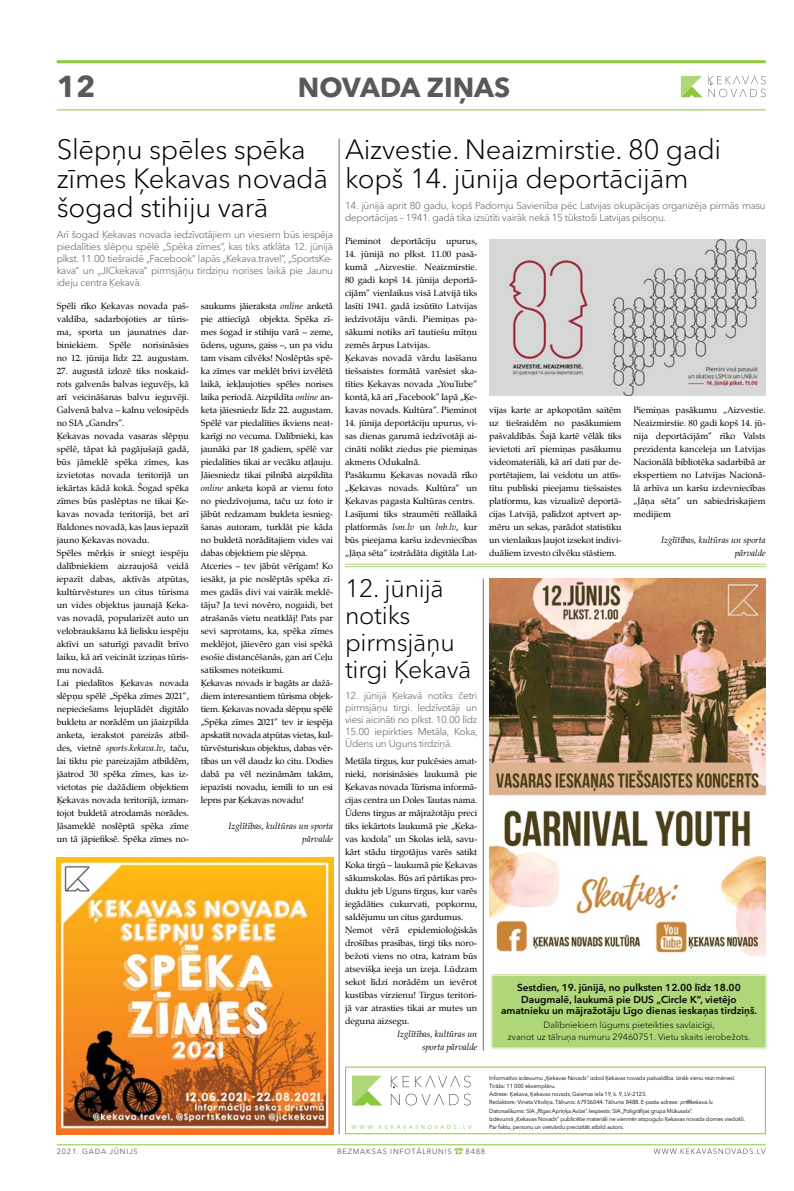
<style>
.page{position:relative;width:794px;height:1191px;background:#fff}
.page>*{position:absolute;margin:0;border:0;box-sizing:border-box;transform-origin:0 0}
.t1{font:700 30px "Avenir Next Cyr";color:#58595b}
.t2{font:300 27.6px/29px "Avenir Next Cyr";letter-spacing:-.01em;color:#000}
.t3{font:700 27.3px "Avenir Next Cyr";color:#58595b}
.t4{font:300 25px/27px "Avenir Next Cyr";letter-spacing:-.01em;color:#000}
.t5{font:14px "Dienbats";color:#8dc63f}
.t6{font:300 10px/12px "Avenir Next Cyr";letter-spacing:-.025em;color:#58595b;text-align:justify}
.t7{font:600 10px/11.5px "Avenir Next Cyr";color:#000;text-align:center}
.t8{font:9px/13px "Zapf Calligraphic 801 TL";letter-spacing:-.01em;color:#000}
.t9{font:italic 9px/13px "Zapf Calligraphic 801 TL";color:#000;text-align:right}
.t10{font:300 9px/11.5px "Avenir Next Cyr";color:#000;text-align:center}
.t11{font:7.5px "Avenir Next Cyr";letter-spacing:.1em;color:#58595b}
.t12{font:5.8px/8.2px "Avenir Next Cyr";letter-spacing:-.02em;color:#000}
.t13{font:5.8px "Avenir Next Cyr";letter-spacing:.43em;color:#8dc63f}
.s1{font-style:italic}
</style>
<div class="page">
<hr style="left:57px;top:1144px;width:708px;height:1px;background:#8dc63f">
<hr style="left:57px;top:60px;width:708px;height:3px;background:#8dc63f">
<hr style="left:57px;top:109px;width:708px;height:1px;background:#8dc63f">
<svg style="left:681px;top:76px;width:21px;height:21px"></svg>
<svg style="left:708px;top:76px;width:57px;height:21px"></svg>
<svg style="left:653px;top:1148px;width:112px;height:6px"></svg>
<div style="left:345px;top:1066px;width:421px;height:68px;background:#fff;border:1px solid #8dc63f"></div>
<svg style="left:352px;top:1075px;width:30px;height:30px"></svg>
<svg style="left:391px;top:1075px;width:80px;height:30px"></svg>
<hr style="left:339px;top:138px;width:1px;height:996px;background:#6d6e71">
<hr style="left:483px;top:578px;width:1px;height:472px;background:#6d6e71">
<hr style="left:345px;top:564px;width:421px;height:1px;background:#afd779">
<hr style="left:345px;top:566px;width:421px;height:1px;background:#afd779">
<img style="left:489px;top:239px;width:276px;height:157px">
<img style="left:489px;top:578px;width:277px;height:379px">
<img style="left:57px;top:858px;width:276px;height:276px">
<div style="left:491px;top:974px;width:276px;height:75px;background:#afd779;border-radius:3px"></div>
<div style="left:489px;top:972px;width:279px;height:78px;border:1px solid #fff;border-radius:4px"></div>
<div style="left:491px;top:974px;width:275px;height:74px;border:1px solid #fff;border-radius:2px"></div>
<h1 class="t1" style="left:57px;top:68px;width:40px">12</h1>
<h3 class="t3" style="left:298px;top:71px;width:214px">N OVADA ZIŅAS</h3>
<h2 class="t2" style="left:345px;top:135px;width:378px">Aizvestie. Neaizmirstie. 80 gadi kopš 14. jūnija deportācijām</h2>
<p class="t6" style="left:345px;top:199px;width:422px">14. jūnijā aprit 80 gadu, kopš Padomju Savienība pēc Latvijas okupācijas organizēja pirmās masu deportācijas – 1941. gadā tika izsūtīti vairāk nekā 15 tūkstoši Latvijas pilsoņu.</p>
<p class="t8" style="left:345px;top:234px;width:134px">Pieminot deportāciju upurus,</p>
<p class="t8" style="left:345px;top:247px;width:134px">14. jūnijā no plkst. 11.00 pasā&shy;kumā „Aizvestie. Neaizmirstie.<br>80 gadi kopš 14. jūnija deportā&shy;cijām” vienlaikus visā Latvijā tiks lasīti 1941. gadā izsūtīto Latvijas iedzīvotāju vārdi. Piemiņas pa&shy;sākumi notiks arī tautiešu mītņu zemēs ārpus Latvijas.<br>Ķekavas novadā vārdu lasīšanu tiešsaistes formātā varēsiet ska&shy;tīties Ķekavas novada „YouTube” kontā, kā arī „Facebook” lapā „Ķe&shy;kavas novads. Kultūra”. Pieminot</p>
<p class="t8" style="left:345px;top:416px;width:134px">14. jūnija deportāciju upurus, vi&shy;sas dienas garumā iedzīvotāji ai&shy;cināti nolikt ziedus pie piemiņas akmens Odukalnā.<br>Pasākumu Ķekavas novadā rīko „Ķekavas novads. Kultūra” un<br>Ķekavas pagasta Kultūras centrs.<br>Lasījumi tiks straumēti reāllaikā platformās <span class="s1">lsm.lv</span> un <span class="s1">lnb.lv</span>, kur būs pieejama karšu izdevniecības „Jāņa sēta” izstrādāta digitāla Lat-</p>
<h2 class="t2" style="left:57px;top:135px;width:273px">Slēpņu spēles spēka zīmes Ķekavas novadā šogad stihiju varā</h2>
<p class="t6" style="left:57px;top:228px;width:278px">Arī šogad Ķekavas novada iedzīvotājiem un viesiem būs iespēja piedalīties slēpņu spēlē „Spēka zīmes”, kas tiks atklāta 12. jūnijā plkst. 11.00 tiešraidē „Facebook” lapās „Kekava.travel”, „SportsKe&shy;kava” un „JICkekava” pirmsjāņu tirdziņu norises laikā pie Jaunu ideju centra Ķekavā.</p>
<p class="t8" style="left:57px;top:299px;width:134px;text-align:justify">Spēli rīko Ķekavas novada paš&shy;valdība, sadarbojoties ar tūris&shy;ma, sporta un jaunatnes dar&shy;biniekiem.</p>
<p class="t8" style="left:201px;top:299px;width:134px">saukums jāieraksta <span class="s1">online</span> anketā pie attiecīgā objekta. Spēka zī&shy;mes šogad ir stihiju varā – zeme, ūdens, uguns, gaiss –, un pa vidu tam visam cilvēks! Noslēptās spē&shy;ka zīmes var meklēt brīvi izvēlētā laikā, iekļaujoties spēles norises laika periodā. Aizpildīta <span class="s1">online</span> an&shy;keta jāiesniedz līdz 22. augustam.<br>Spēlē var piedalīties ikviens neat&shy;karīgi no vecuma. Dalībnieki, kas jaunāki par 18 gadiem, spēlē var piedalīties tikai ar vecāku atļauju.<br>Jāiesniedz tikai pilnībā aizpildīta <span class="s1">online</span> anketa kopā ar vienu foto no piedzīvojuma, taču uz foto ir jābūt redzamam bukleta iesnieg&shy;šanas autoram, turklāt pie kāda no bukletā norādītajiem vides vai dabas objektiem pie slēpņa.<br>Atceries – tev jābūt vērīgam! Ko iesākt, ja pie noslēptās spēka zī&shy;mes gadās divi vai vairāk meklē&shy;tāju? Ja tevi novēro, nogaidi, bet atrašanās vietu neatklāj! Pats par sevi saprotams, ka, spēka zīmes meklējot, jāievēro gan visi spēkā esošie distancēšanās, gan arī Ceļu satiksmes noteikumi.<br>Ķekavas novads ir bagāts ar dažā&shy;diem interesantiem tūrisma objek&shy;tiem. Ķekavas novada slēpņu spēlē „Spēka zīmes 2021” tev ir iespēja apskatīt novada atpūtas vietas, kul&shy;tūrvēsturiskus objektus, dabas vēr&shy;tības un vēl daudz ko citu. Dodies dabā pa vēl nezināmām takām, iepazīsti novadu, iemīli to un esi lepns par Ķekavas novadu!</p>
<p class="t9" style="left:229px;top:819px;width:106px">Izglītības, kultūras un sporta pārvalde</p>
<p class="t8" style="left:110px;top:338px;width:23px">Spēle</p>
<p class="t8" style="left:57px;top:338px;width:134px;text-align:right">norisināsies<br>no 12. jūnija līdz 22. augustam.</p>
<p class="t8" style="left:57px;top:364px;width:134px">27. augustā izlozē tiks noskaid&shy;rots galvenās balvas ieguvējs, kā arī veicināšanas balvu ieguvēji.<br>Galvenā balva – kalnu velosipēds no SIA „Gandrs”.<br>Ķekavas novada vasaras slēpņu spēlē, tāpat kā pagājušajā gadā, būs jāmeklē spēka zīmes, kas izvietotas novada teritorijā un iekārtas kādā kokā. Šogad spēka zīmes būs paslēptas ne tikai Ķe&shy;kavas novada teritorijā, bet arī<br>Baldones novadā, kas ļaus iepazīt jauno Ķekavas novadu.<br>Spēles mērķis ir sniegt iespēju dalībniekiem aizraujošā veidā iepazīt dabas, aktīvās atpūtas, kultūrvēstures un citus tūrisma un vides objektus jaunajā Ķeka&shy;vas novadā, popularizēt auto un velobraukšanu kā lielisku iespēju aktīvi un saturīgi pavadīt brīvo laiku, kā arī veicināt izziņas tūris&shy;mu novadā.<br>Lai piedalītos Ķekavas novada slēpņu spēlē „Spēka zīmes 2021”, nepieciešams lejuplādēt digitālo bukletu ar norādēm un jāaizpilda anketa, ierakstot pareizās atbil&shy;des, vietnē <span class="s1">sports.kekava.lv</span>, taču, lai tiktu pie pareizajām atbildēm, jāatrod 30 spēka zīmes, kas iz&shy;vietotas pie dažādiem objektiem<br>Ķekavas novada teritorijā, izman&shy;tojot bukletā atrodamās norādes.<br>Jāsameklē noslēptā spēka zīme un tā jāpiefiksē. Spēka zīmes no-</p>
<p class="t8" style="left:489px;top:403px;width:134px;text-align:justify">vijas karte ar apkopotām saitēm uz tiešraidēm no pasākumiem pašvaldībās. Šajā kartē vēlāk tiks ievietoti arī piemiņas pasākumu videomateriāli, kā arī dati par de&shy;portētajiem, lai veidotu un attīs&shy;tītu publiski pieejamu tiešsaistes platformu, kas vizualizē deportā&shy;cijas Latvijā, palīdzot aptvert ap&shy;mēru un sekas, parādot statistiku un vienlaikus ļaujot izsekot indivi&shy;duāliem izvesto cilvēku stāstiem.</p>
<p class="t8" style="left:633px;top:403px;width:134px;text-align:justify">Piemiņas pasākumu „Aizvestie.<br>Neaizmirstie. 80 gadi kopš 14. jū&shy;nija deportācijām” rīko Valsts prezidenta kanceleja un Latvijas Nacionālā bibliotēka sadarbībā ar ekspertiem no Latvijas Nacionā&shy;lā arhīva un karšu izdevniecības „Jāņa sēta” un sabiedriskajiem medijiem</p>
<p class="t9" style="left:661px;top:533px;width:106px">Izglītības, kultūras un sporta pārvalde</p>
<h3 class="t4" style="left:345px;top:575px;width:128px">12. jūnijā notiks pirmsjāņu tirgi Ķekavā</h3>
<p class="t6" style="left:345px;top:689px;width:134px">12. jūnijā Ķekavā notiks četri pirmsjāņu tirgi. Iedzīvotāji un viesi aicināti no plkst. 10.00 līdz 15.00 iepirkties Metāla, Koka, Ūdens un Uguns tirdziņā.</p>
<p class="t8" style="left:345px;top:754px;width:134px">Metāla tirgus, kur pulcēsies amat&shy;nieki, norisināsies laukumā pie<br>Ķekavas novada Tūrisma informā&shy;cijas centra un Doles Tautas nama.<br>Ūdens tirgus ar mājražotāju preci tiks iekārtots laukumā pie „Ķeka&shy;vas kodola” un Skolas ielā, savu&shy;kārt stādu tirgotājus varēs satikt<br>Koka tirgū – laukumā pie Ķekavas sākumskolas. Būs arī pārtikas pro&shy;duktu jeb Uguns tirgus, kur varēs iegādāties cukurvati, popkornu, saldējumu un citus gardumus.<br>Ņemot vērā epidemioloģiskās drošības prasības, tirgi tiks noro&shy;bežoti viens no otra, katram būs atsevišķa ieeja un izeja. Lūdzam sekot līdzi norādēm un ievērot kustības virzienu! Tirgus teritori&shy;jā var atrasties tikai ar mutes un deguna aizsegu.</p>
<p class="t9" style="left:397px;top:1027px;width:82px">Izglītības, kultūras un sporta pārvalde</p>
<p class="t7" style="left:501px;top:981px;width:258px">Sestdien, 19. jūnijā, no pulksten 12.00 līdz 18.00<br>Daugmalē, laukumā pie DUS „Circle K”, vietējo amatnieku un mājražotāju Līgo dienas ieskaņas tirdziņš.</p>
<p class="t10" style="left:508px;top:1019px;width:244px">Dalībniekiem lūgums pieteikties savlaicīgi,<br>zvanot uz tālruņa numuru 29460751. Vietu skaits ierobežots.</p>
<p class="t13" style="left:352px;top:1123px;width:122px">www.kekavasnovads.lv</p>
<p class="t12" style="left:489px;top:1073px;width:257px">I nformatīvo izdevumu „Ķekavas N ovads” izdod Ķekavas novada pašvaldība. Iznāk vienu reizi mēnesī.<br>Tirāža: 11 000 eksemplāru.<br>Adrese: Ķekava, Ķekavas novads, Gaismas iela 19, k. 9, LV–2123.<br>Redaktore: Vineta Vītoliņa. Tālrunis: 67936044. Tālrunis 8488. E-pasta adrese: <span class="s1">pr@kekava.lv.<br></span>Datorsalikums: SIA „Rīgas Apriņķa Avīze”. I espiests: SIA „Poligrāfijas grupa M ūkusala”.<br>Izdevumā „Ķekavas Novads” publicētie materiāli ne vienmēr atspoguļo Ķekavas novada domes viedokli.<br>Par faktu, personu un vietvārdu precizitāti atbild autors.</p>
<p class="t11" style="left:57px;top:1147px;width:83px">2021. gada jūnijs</p>
<p class="t11" style="left:337px;top:1147px;width:116px">Bezmaksas infotālrunis</p>
<p class="t11" style="left:465px;top:1147px;width:21px">8488</p>
<h3 class="t5" style="left:454px;top:1144px;width:12px">9</h3>
</div>
